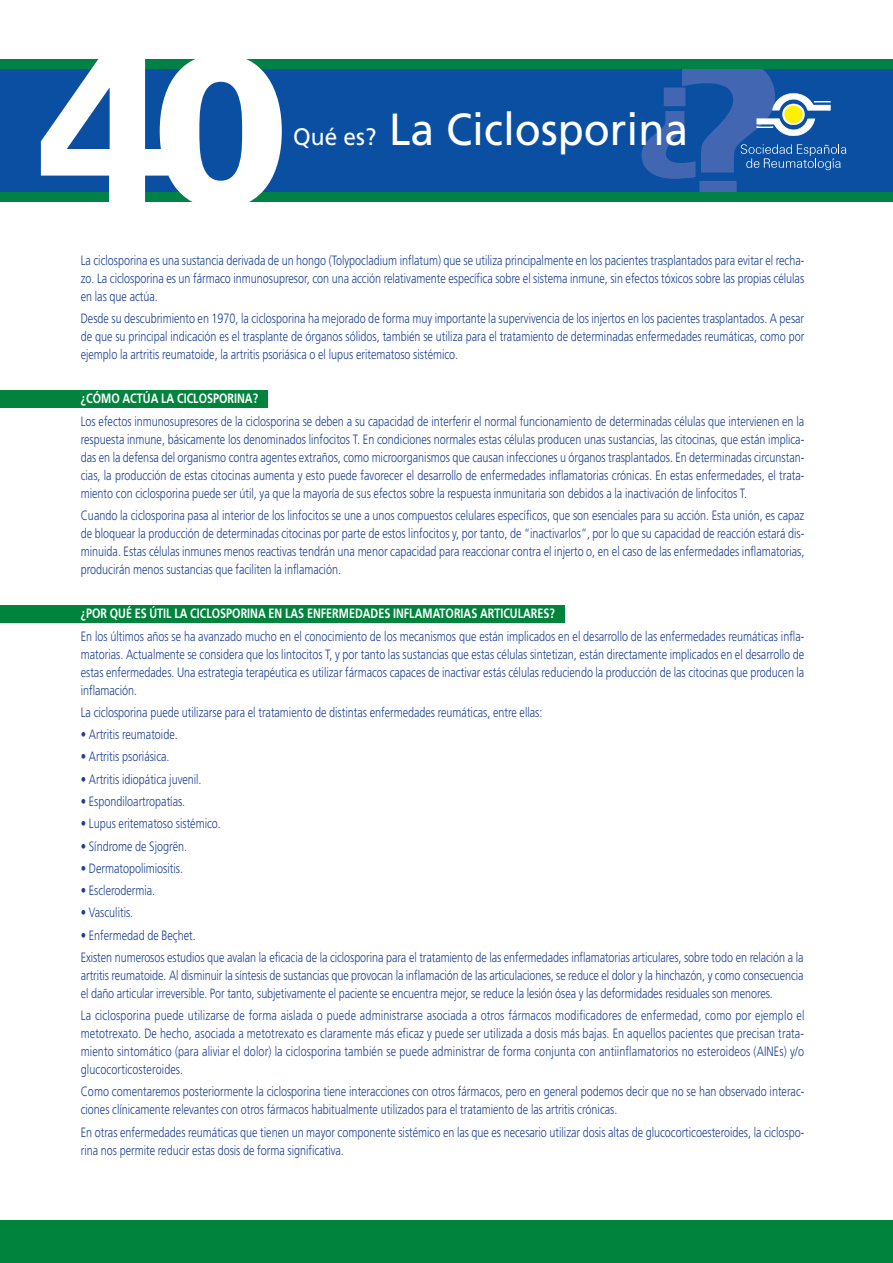
<style>
.page{position:relative;width:893px;height:1263px;background:#fff}
.page>*{position:absolute;margin:0;border:0;box-sizing:border-box;transform-origin:0 0}
.t1{font:900 214.2px "Univers";color:#fff;scale:.95 1}
.t2{font:45px "Frutiger";color:#fff;scale:.95 1}
.t3{font:300 13.5px/18px "Frutiger";color:#1b3f94;text-align:justify;scale:.8 1}
.t4{font:700 13.5px "Frutiger";color:#fff;scale:.8 1}
.s1{font-size:23.85px}
</style>
<div class="page">
<div style="left:0;top:390px;width:267px;height:17px;background:#00843d"></div>
<div style="left:0;top:605px;width:565px;height:17px;background:#00843d"></div>
<div style="left:0;top:1220px;width:893px;height:43px;background:#00843d"></div>
<div style="left:0;top:62px;width:893px;height:140px;background:#0a4fa2"></div>
<div style="left:0;top:60px;width:893px;height:9px;background:#008247"></div>
<div style="left:0;top:193px;width:893px;height:9px;background:#008247"></div>
<svg style="left:641px;top:69px;width:205px;height:124px"></svg>
<h1 class="t1" style="left:37px;top:51px;width:266px">40</h1>
<h2 class="t2" style="left:293px;top:111px;width:417px"><span class="s1">Qué es?</span> La Ciclosporina</h2>
<p class="t3" style="left:81px;top:252px;width:906px">La ciclosporina es una sustancia derivada de un hongo (Tolypocladium inflatum) que se utiliza principalmente en los pacientes trasplantados para evitar el recha&shy;zo. La ciclosporina es un fármaco inmunosupresor, con una acción relativamente específica sobre el sistema inmune, sin efectos tóxicos sobre las propias células en las que actúa.</p>
<p class="t3" style="left:81px;top:310px;width:906px">Desde su descubrimiento en 1970, la ciclosporina ha mejorado de forma muy importante la supervivencia de los injertos en los pacientes trasplantados. A pesar de que su principal indicación es el trasplante de órganos sólidos, también se utiliza para el tratamiento de determinadas enfermedades reumáticas, como por ejemplo la artritis reumatoide, la artritis psoriásica o el lupus eritematoso sistémico.</p>
<p class="t4" style="left:81px;top:393px;width:223px">¿CÓMO ACTÚA LA CICLOSPORINA?</p>
<p class="t3" style="left:81px;top:413px;width:906px">Los efectos inmunosupresores de la ciclosporina se deben a su capacidad de interferir el normal funcionamiento de determinadas células que intervienen en la respuesta inmune, básicamente los denominados linfocitos T. En condiciones normales estas células producen unas sustancias, las citocinas, que están implica&shy;das en la defensa del organismo contra agentes extraños, como microorganismos que causan infecciones u órganos trasplantados. En determinadas circunstan&shy;cias, la producción de estas citocinas aumenta y esto puede favorecer el desarrollo de enfermedades inflamatorias crónicas. En estas enfermedades, el trata&shy;miento con ciclosporina puede ser útil, ya que la mayoría de sus efectos sobre la respuesta inmunitaria son debidos a la inactivación de linfocitos T.</p>
<p class="t3" style="left:81px;top:507px;width:906px">Cuando la ciclosporina pasa al interior de los linfocitos se une a unos compuestos celulares específicos, que son esenciales para su acción. Esta unión, es capaz de bloquear la producción de determinadas citocinas por parte de estos linfocitos y, por tanto, de “inactivarlos”, por lo que su capacidad de reacción estará dis&shy;minuida. Estas células inmunes menos reactivas tendrán una menor capacidad para reaccionar contra el injerto o, en el caso de las enfermedades inflamatorias, producirán menos sustancias que faciliten la inflamación.</p>
<p class="t4" style="left:81px;top:608px;width:594px">¿POR QUÉ ES ÚTIL LA CICLOSPORINA EN LAS ENFERMEDADES INFLAMATORIAS ARTICULARES?</p>
<p class="t3" style="left:81px;top:628px;width:906px">En los últimos años se ha avanzado mucho en el conocimiento de los mecanismos que están implicados en el desarrollo de las enfermedades reumáticas infla&shy;matorias. Actualmente se considera que los lintocitos T, y por tanto las sustancias que estas células sintetizan, están directamente implicados en el desarrollo de estas enfermedades. Una estrategia terapéutica es utilizar fármacos capaces de inactivar estás células reduciendo la producción de las citocinas que producen la inflamación.</p>
<p class="t3" style="left:81px;top:704px;width:579px">La ciclosporina puede utilizarse para el tratamiento de distintas enfermedades reumáticas, entre ellas:</p>
<p class="t3" style="left:81px;top:726px;width:123px">• Artritis reumatoide.</p>
<p class="t3" style="left:81px;top:749px;width:112px">• Artritis psoriásica.</p>
<p class="t3" style="left:81px;top:771px;width:153px">• Artritis idiopática juvenil.</p>
<p class="t3" style="left:81px;top:793px;width:132px">• Espondiloartropatías.</p>
<p class="t3" style="left:81px;top:815px;width:177px">• Lupus eritematoso sistémico.</p>
<p class="t3" style="left:81px;top:838px;width:134px">• Síndrome de Sjogrën.</p>
<p class="t3" style="left:81px;top:860px;width:129px">• Dermatopolimiositis.</p>
<p class="t3" style="left:81px;top:882px;width:95px">• Esclerodermia.</p>
<p class="t3" style="left:81px;top:905px;width:67px">• Vasculitis.</p>
<p class="t3" style="left:81px;top:925px;width:905px;line-height:22.2px">• Enfermedad de Beçhet.<br>Existen numerosos estudios que avalan la eficacia de la ciclosporina para el tratamiento de las enfermedades inflamatorias articulares, sobre todo en relación a la</p>
<p class="t3" style="left:81px;top:967px;width:905px">artritis reumatoide. Al disminuir la síntesis de sustancias que provocan la inflamación de las articulaciones, se reduce el dolor y la hinchazón, y como consecuencia el daño articular irreversible. Por tanto, subjetivamente el paciente se encuentra mejor, se reduce la lesión ósea y las deformidades residuales son menores.</p>
<p class="t3" style="left:81px;top:1007px;width:906px">La ciclosporina puede utilizarse de forma aislada o puede administrarse asociada a otros fármacos modificadores de enfermedad, como por ejemplo el metotrexato. De hecho, asociada a metotrexato es claramente más eficaz y puede ser utilizada a dosis más bajas. En aquellos pacientes que precisan trata&shy;miento sintomático (para aliviar el dolor) la ciclosporina también se puede administrar de forma conjunta con antiinflamatorios no esteroideos (AINEs) y/o glucocorticosteroides.</p>
<p class="t3" style="left:81px;top:1084px;width:906px">Como comentaremos posteriormente la ciclosporina tiene interacciones con otros fármacos, pero en general podemos decir que no se han observado interac&shy;ciones clínicamente relevantes con otros fármacos habitualmente utilizados para el tratamiento de las artritis crónicas.</p>
<p class="t3" style="left:81px;top:1124px;width:906px">En otras enfermedades reumáticas que tienen un mayor componente sistémico en las que es necesario utilizar dosis altas de glucocorticoesteroides, la ciclospo&shy;rina nos permite reducir estas dosis de forma significativa.</p>
</div>
